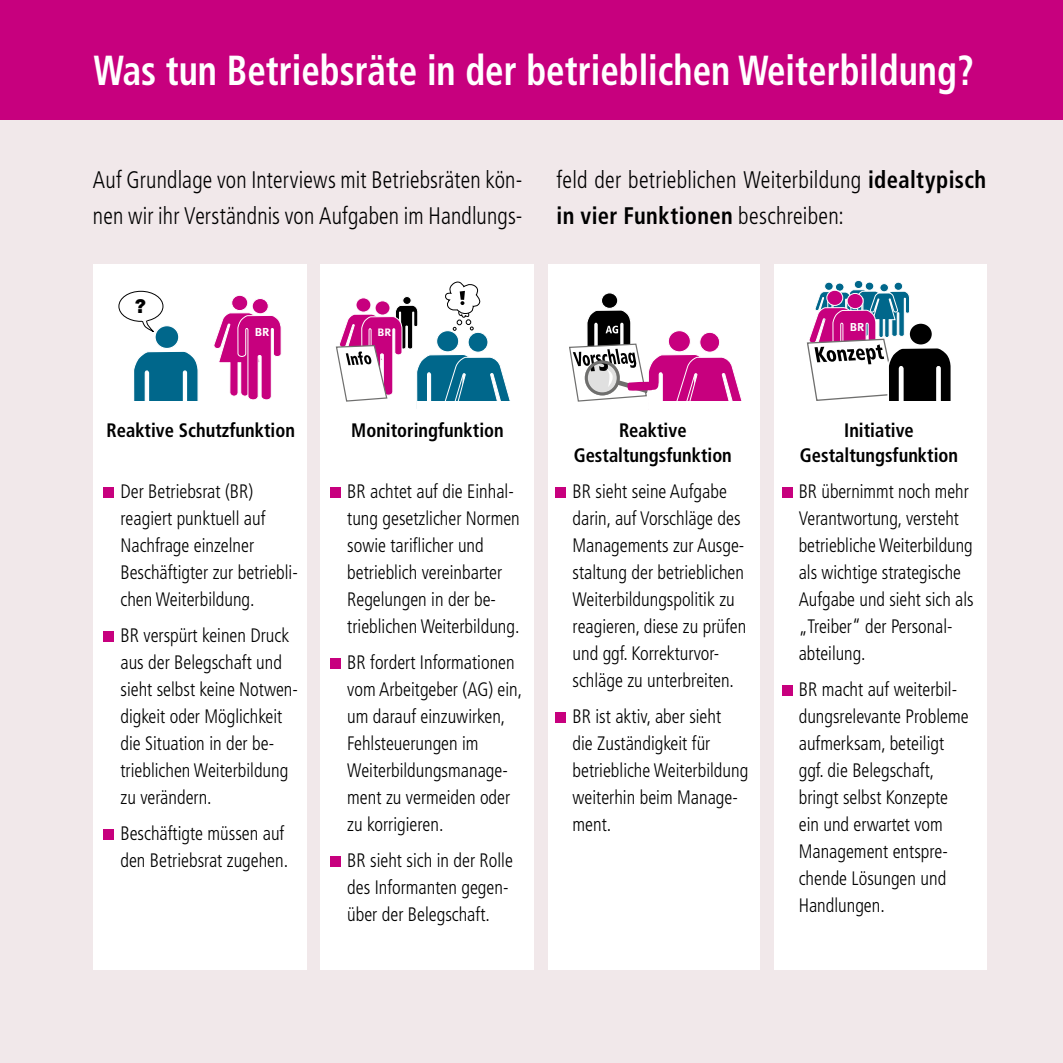
<style>
.page{position:relative;width:1063px;height:1063px;background:#f1e8ea}
.page>*{position:absolute;margin:0;border:0;box-sizing:border-box;transform-origin:0 0}
.t1{font:700 condensed 42px "Frutiger LT Std";color:#fff;scale:.88 1}
.t2{font:300 condensed 24px/36px "Frutiger LT Std";letter-spacing:.01em;color:#000;scale:.93 1}
.t3{font:300 condensed 24px/36px "Frutiger LT Std";letter-spacing:.01em;color:#000;scale:.94 1}
.t4{font:300 condensed 19.5px/27px "Frutiger LT Std";color:#000;scale:.95 1}
.t5{font:300 condensed 19.5px/27px "Frutiger LT Std";color:#000;scale:.94 1}
.t6{font:700 condensed 19.5px/25.5px "Frutiger LT Std";color:#000;text-align:center;scale:.95 1}
.t7{font:900 18.9px "Arial";color:#000}
.t8{font:11.4px "Meta Plus Bold Caps";color:#fff;scale:1.05 1}
.t9{font:10.5px "Meta Plus Bold Caps";color:#fff;scale:1.05 1}
.s1{font-weight:700}
</style>
<div class="page">
<div style="left:0;top:0;width:1063px;height:119px;background:#c7007e"></div>
<div style="left:93px;top:264px;width:214px;height:705px;background:#fff"></div>
<div style="left:320px;top:264px;width:214px;height:705px;background:#fff"></div>
<div style="left:549px;top:264px;width:211px;height:705px;background:#fff"></div>
<div style="left:774px;top:264px;width:212px;height:705px;background:#fff"></div>
<div style="left:232px;top:295px;width:16px;height:16px;background:#c7007e;border-radius:50%"></div>
<div style="left:231px;top:295px;width:17px;height:16px;border:1px solid #fff;border-radius:50%"></div>
<svg style="left:213px;top:312px;width:69px;height:88px"></svg>
<div style="left:252px;top:299px;width:16px;height:15px;background:#c7007e;border-radius:50%"></div>
<div style="left:252px;top:298px;width:17px;height:16px;border:1px solid #fff;border-radius:50%"></div>
<div style="left:119px;top:291px;width:44px;height:31px;border:1px solid #000;border-radius:50%"></div>
<svg style="left:134px;top:351px;width:64px;height:50px;background:#287e9d"></svg>
<div style="left:155px;top:326px;width:24px;height:22px;background:#00678b;border-radius:50%"></div>
<div style="left:154px;top:325px;width:25px;height:24px;border:1px solid #fff;border-radius:50%"></div>
<svg style="left:141px;top:318px;width:13px;height:14px"></svg>
<div style="left:103px;top:488px;width:11px;height:10px;background:#c7007e"></div>
<div style="left:103px;top:632px;width:11px;height:10px;background:#c7007e"></div>
<div style="left:103px;top:830px;width:11px;height:10px;background:#c7007e"></div>
<svg style="left:335px;top:281px;width:175px;height:128px"></svg>
<div style="left:330px;top:488px;width:11px;height:10px;background:#c7007e"></div>
<div style="left:330px;top:659px;width:11px;height:10px;background:#c7007e"></div>
<div style="left:330px;top:857px;width:11px;height:10px;background:#c7007e"></div>
<div style="left:601px;top:293px;width:17px;height:15px;background:#000;border-radius:50%"></div>
<div style="left:601px;top:292px;width:17px;height:17px;border:1px solid #fff;border-radius:50%"></div>
<div style="left:556px;top:488px;width:10px;height:10px;background:#c7007e"></div>
<div style="left:556px;top:713px;width:10px;height:10px;background:#c7007e"></div>
<svg style="left:569px;top:310px;width:173px;height:92px"></svg>
<div style="left:894px;top:282px;width:9px;height:8px;background:#00678b;border-radius:50%"></div>
<div style="left:894px;top:282px;width:9px;height:9px;border:1px solid #fff;border-radius:50%"></div>
<div style="left:825px;top:282px;width:8px;height:8px;background:#00678b;border-radius:50%"></div>
<div style="left:824px;top:282px;width:10px;height:9px;border:1px solid #fff;border-radius:50%"></div>
<div style="left:854px;top:280px;width:9px;height:9px;background:#00678b;border-radius:50%"></div>
<div style="left:854px;top:280px;width:9px;height:9px;border:1px solid #fff;border-radius:50%"></div>
<div style="left:865px;top:282px;width:9px;height:8px;background:#00678b;border-radius:50%"></div>
<div style="left:865px;top:282px;width:9px;height:9px;border:1px solid #fff;border-radius:50%"></div>
<div style="left:880px;top:284px;width:8px;height:8px;background:#00678b;border-radius:50%"></div>
<div style="left:880px;top:283px;width:9px;height:9px;border:1px solid #fff;border-radius:50%"></div>
<div style="left:835px;top:283px;width:9px;height:8px;background:#00678b;border-radius:50%"></div>
<div style="left:835px;top:283px;width:9px;height:9px;border:1px solid #fff;border-radius:50%"></div>
<svg style="left:806px;top:289px;width:145px;height:112px"></svg>
<div style="left:909px;top:323px;width:24px;height:22px;background:#000;border-radius:50%"></div>
<div style="left:908px;top:322px;width:25px;height:24px;border:2px solid #fff;border-radius:50%"></div>
<div style="left:782px;top:488px;width:10px;height:10px;background:#c7007e"></div>
<div style="left:782px;top:686px;width:10px;height:10px;background:#c7007e"></div>
<h1 class="t1" style="left:94px;top:45px;width:1002px">Was tun Betriebsräte in der betrieblichen Weiterbildung?</h1>
<p class="t2" style="left:93px;top:162px;width:464px">Auf Grundlage von Interviews mit Betriebsräten kön&shy;nen wir ihr Verständnis von Aufgaben im Handlungs-</p>
<p class="t3" style="left:557px;top:162px;width:459px">feld der betrieblichen Weiterbildung <span class="s1">idealtypisch in vier Funktionen</span> beschreiben:</p>
<p class="t7" style="left:135px;top:293px;width:13px">?</p>
<p class="t8" style="left:255px;top:325px;width:15px">BR</p>
<p class="t9" style="left:378px;top:326px;width:14px">BR</p>
<p class="t8" style="left:850px;top:320px;width:15px">BR</p>
<p class="t6" style="left:107px;top:417px;width:200px">Reaktive Schutzfunktion</p>
<p class="t4" style="left:120px;top:478px;width:188px">Der Betriebsrat (BR) reagiert punktuell auf<br>Nachfrage einzelner<br>Beschäftigter zur betriebli&shy;chen Weiterbildung.</p>
<p class="t4" style="left:120px;top:622px;width:188px">BR verspürt keinen Druck aus der Belegschaft und sieht selbst keine Notwen&shy;digkeit oder Möglichkeit die Situation in der be&shy;trieblichen Weiterbildung zu verändern.</p>
<p class="t4" style="left:120px;top:820px;width:178px">Beschäftigte müssen auf den Betriebsrat zugehen.</p>
<p class="t6" style="left:351px;top:417px;width:162px">Monitoringfunktion</p>
<p class="t4" style="left:347px;top:478px;width:183px">BR achtet auf die Einhal&shy;tung gesetzlicher Normen sowie tariflicher und betrieblich vereinbarter<br>Regelungen in der be&shy;trieblichen Weiterbildung.</p>
<p class="t4" style="left:347px;top:649px;width:186px">BR fordert Informationen vom Arbeitgeber (AG) ein, um darauf einzuwirken,<br>Fehlsteuerungen im<br>Weiterbildungsmanage&shy;ment zu vermeiden oder zu korrigieren.</p>
<p class="t4" style="left:347px;top:847px;width:176px">BR sieht sich in der Rolle des Informanten gegen&shy;über der Belegschaft.</p>
<p class="t6" style="left:574px;top:417px;width:168px">Reaktive<br>Gestaltungsfunktion</p>
<p class="t4" style="left:573px;top:478px;width:185px">BR sieht seine Aufgabe darin, auf Vorschläge des<br>Managements zur Ausge&shy;staltung der betrieblichen<br>Weiterbildungspolitik zu reagieren, diese zu prüfen und ggf. Korrekturvor&shy;schläge zu unterbreiten.</p>
<p class="t4" style="left:573px;top:703px;width:186px">BR ist aktiv, aber sieht<br>die Zuständigkeit für betriebliche Weiterbildung weiterhin beim Manage&shy;ment.</p>
<p class="t6" style="left:800px;top:417px;width:168px">Initiative<br>Gestaltungsfunktion</p>
<p class="t5" style="left:799px;top:478px;width:187px">BR übernimmt noch mehr<br>Verantwortung, versteht betriebliche Weiterbildung als wichtige strategische<br>Aufgabe und sieht sich als „Treiber“ der Personal&shy;abteilung.</p>
<p class="t4" style="left:799px;top:676px;width:180px">BR macht auf weiterbil&shy;dungsrelevante Probleme aufmerksam, beteiligt ggf. die Belegschaft, bringt selbst Konzepte ein und erwartet vom<br>Management entspre&shy;chende Lösungen und<br>Handlungen.</p>
</div>
